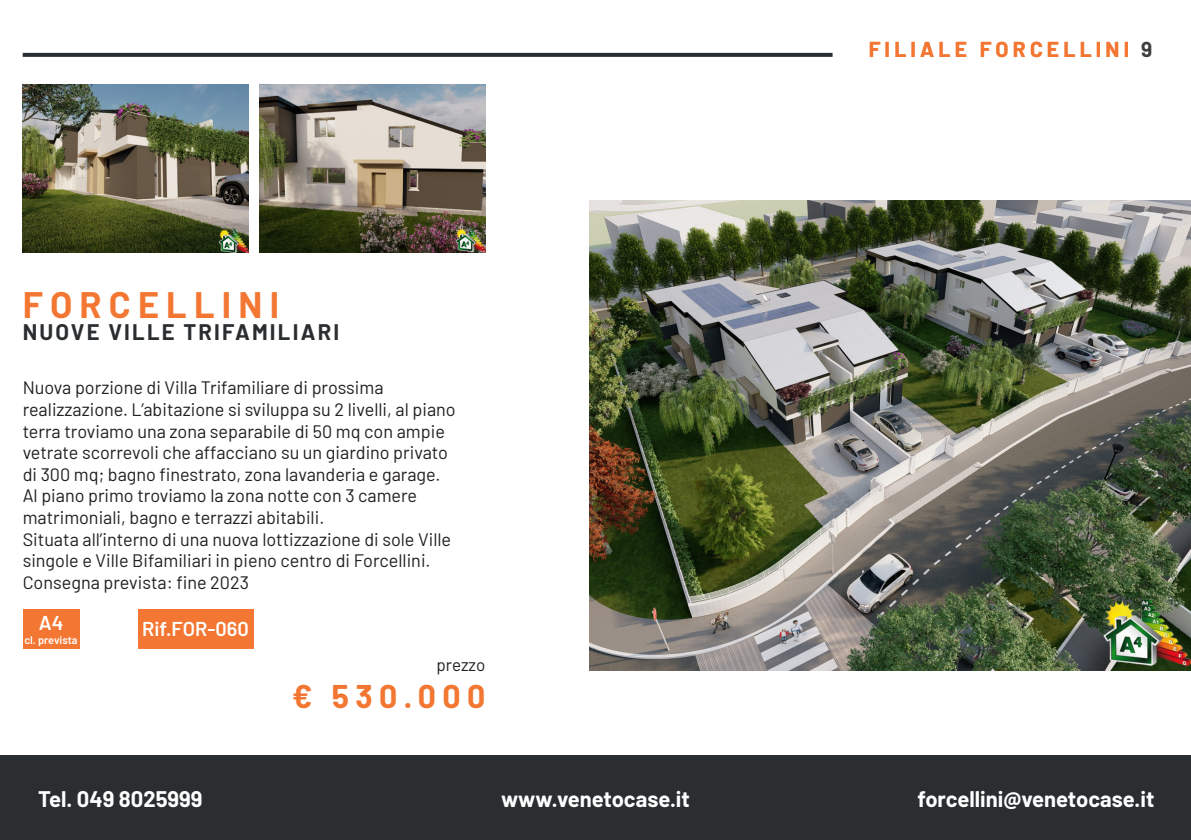
<style>
.page{position:relative;width:1191px;height:840px;background:#fff}
.page>*{position:absolute;margin:0;border:0;box-sizing:border-box;transform-origin:0 0}
.t1{font:700 36px "Barlow";letter-spacing:.2em;color:#f37733}
.t2{font:700 32px "Barlow";letter-spacing:.2em;color:#f37733}
.t3{font:700 22px "Barlow";color:#fff}
.t4{font:700 22px "Barlow";letter-spacing:.1em;color:#2a2e30}
.t5{font:700 21px "Barlow";letter-spacing:.2em;color:#f37733}
.t6{font:700 21px "Barlow";color:#3e3e3f}
.t7{font:600 20px "Barlow";color:#fff}
.t8{font:18px/21.6px "Barlow";color:#231f20}
.t9{font:17px "Barlow";color:#231f20}
.t10{font:600 11px "Barlow";color:#fff}
</style>
<div class="page">
<svg style="left:23px;top:53px;width:809px;height:4px;background:#303436"></svg>
<div style="left:0;top:755px;width:1191px;height:84px;background:#2a2e30"></div>
<div style="left:23px;top:608px;width:56px;height:40px;background:#f37733"></div>
<div style="left:138px;top:608px;width:116px;height:40px;background:#f37733"></div>
<img style="left:590px;top:200px;width:601px;height:470px">
<img style="left:260px;top:85px;width:225px;height:167px">
<img style="left:23px;top:85px;width:225px;height:167px">
<p class="t1" style="left:23px;top:278px;width:258px">FORCELLINI</p>
<p class="t4" style="left:23px;top:316px;width:318px">NUOVE VILLE TRIFAMILIARI</p>
<p class="t8" style="left:23px;top:375px;width:434px">Nuova porzione di Villa Trifamiliare di prossima realizzazione. L’abitazione si sviluppa su 2 livelli, al piano terra troviamo una zona separabile di 50 mq con ampie vetrate scorrevoli che affacciano su un giardino privato di 300 mq; bagno finestrato, zona lavanderia e garage.<br>Al piano primo troviamo la zona notte con 3 camere matrimoniali, bagno e terrazzi abitabili.</p>
<p class="t8" style="left:23px;top:526px;width:430px">Situata all’interno di una nuova lottizzazione di sole Ville singole e Ville Bifamiliari in pieno centro di Forcellini.</p>
<p class="t8" style="left:23px;top:570px;width:228px">Consegna prevista: fine 2023</p>
<p class="t7" style="left:39px;top:608px;width:26px">A4</p>
<p class="t10" style="left:24px;top:631px;width:55px">cl. prevista</p>
<p class="t7" style="left:142px;top:613px;width:108px">Rif.FOR-060</p>
<p class="t9" style="left:436px;top:652px;width:50px">prezzo</p>
<p class="t2" style="left:292px;top:672px;width:195px">€ 530.000</p>
<p class="t3" style="left:38px;top:782px;width:166px">Tel. 049 8025999</p>
<p class="t3" style="left:501px;top:782px;width:190px">www.venetocase.it</p>
<p class="t5" style="left:868px;top:34px;width:262px">FILIALE FORCELLINI</p>
<p class="t6" style="left:1141px;top:34px;width:13px">9</p>
<p class="t3" style="left:917px;top:782px;width:238px">forcellini@venetocase.it</p>
</div>
